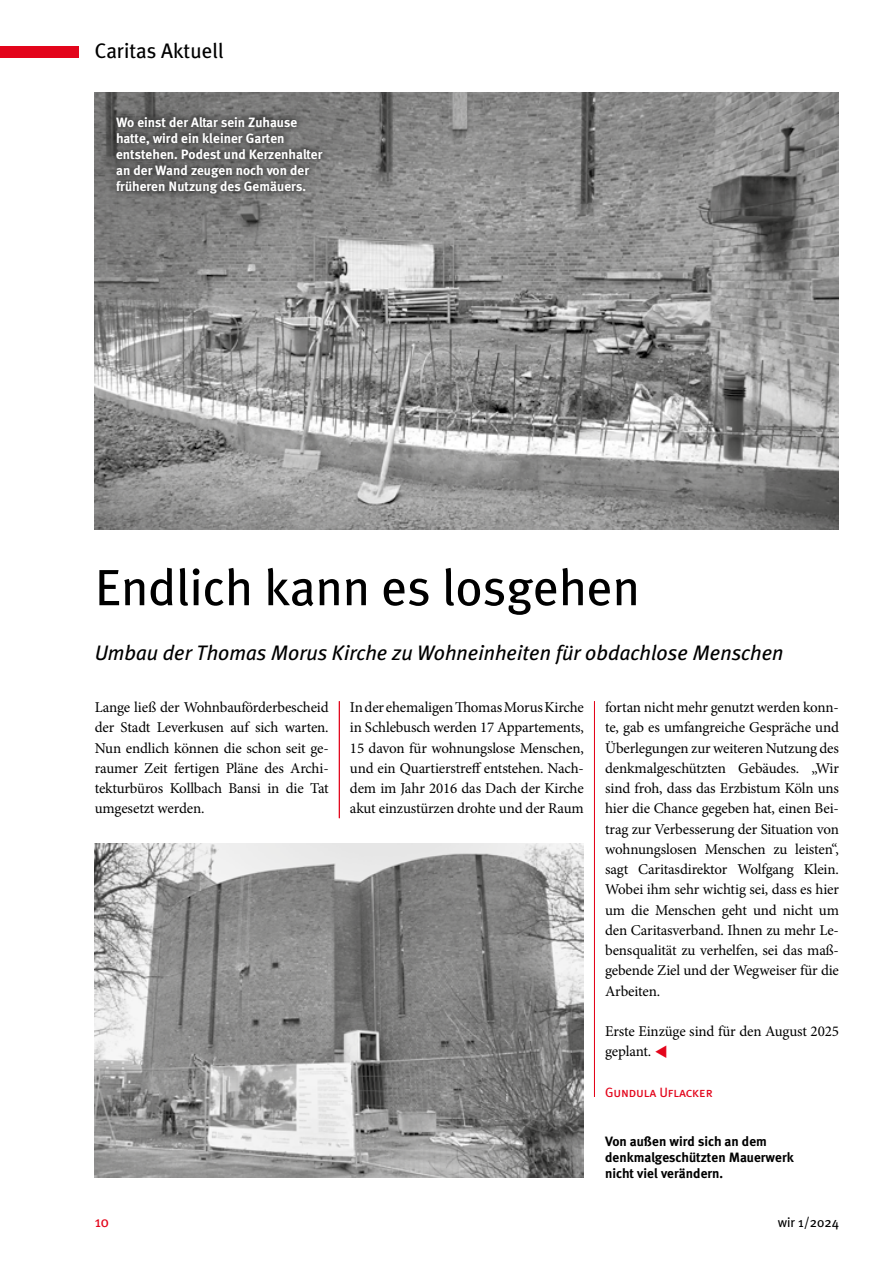
<style>
.page{position:relative;width:893px;height:1263px;background:#fff}
.page>*{position:absolute;margin:0;border:0;box-sizing:border-box;transform-origin:0 0}
.t1{font:51px "Meta Plus";color:#000}
.t2{font:italic 21px "Meta Plus";color:#000}
.t3{font:21px "Meta Plus";color:#000}
.t4{font:15px/20.2px "Minion Pro";letter-spacing:-.01em;color:#000;text-align:justify}
.t5{font:15px "Meta Plus";color:#e3051b}
.t6{font:700 13.5px/16.2px "Meta Plus";color:#fff}
.t7{font:700 13.5px/16.2px "Meta Plus";color:#000}
.t8{font:13.5px "Meta Plus Book Caps";letter-spacing:-.01em;color:#e3051b}
.t9{font:13.5px "Meta Plus";color:#000}
.s1{color:#e3051b}
</style>
<div class="page">
<hr style="left:339px;top:701px;width:1px;height:117px;background:#e3051b">
<hr style="left:594px;top:701px;width:1px;height:396px;background:#e3051b">
<img style="left:95px;top:93px;width:744px;height:437px">
<svg style="left:109px;top:109px;width:220px;height:92px;background:#60605f"></svg>
<img style="left:95px;top:844px;width:489px;height:334px">
<div style="left:0;top:47px;width:79px;height:11px;background:#e3051b"></div>
<h2 class="t3" style="left:95px;top:39px;width:130px">Caritas Aktuell</h2>
<p class="t6" style="left:116px;top:114px;width:208px">Wo einst der Altar sein Zuhause hatte, wird ein kleiner Garten entstehen. Podest und Kerzenhalter an der Wand zeugen noch von der früheren Nutzung des Gemäuers.</p>
<h1 class="t1" style="left:95px;top:558px;width:546px">Endlich kann es losgehen</h1>
<h2 class="t2" style="left:95px;top:640px;width:690px">Umbau der Thomas Morus Kirche zu Wohneinheiten für obdachlose Menschen</h2>
<p class="t4" style="left:95px;top:697px;width:235px">Lange ließ der Wohnbauförderbescheid der Stadt Leverkusen auf sich warten.<br>Nun endlich können die schon seit ge&shy;raumer Zeit fertigen Pläne des Archi&shy;tekturbüros Kollbach Bansi in die Tat umgesetzt werden.</p>
<p class="t4" style="left:350px;top:697px;width:235px">In der ehemaligen Thomas Morus Kirche in Schlebusch werden 17 Appartements, 15 davon für wohnungslose Menschen, und ein Quartierstreff entstehen. Nach&shy;dem im Jahr 2016 das Dach der Kirche akut einzustürzen drohte und der Raum</p>
<p class="t4" style="left:605px;top:697px;width:235px">fortan nicht mehr genutzt werden konn&shy;te, gab es umfangreiche Gespräche und Überlegungen zur weiteren Nutzung des denkmalgeschützten Gebäudes. „Wir sind froh, dass das Erzbistum Köln uns hier die Chance gegeben hat, einen Bei&shy;trag zur Verbesserung der Situation von wohnungslosen Menschen zu leisten“, sagt Caritasdirektor Wolfgang Klein.<br>Wobei ihm sehr wichtig sei, dass es hier um die Menschen geht und nicht um den Caritasverband. Ihnen zu mehr Le&shy;bensqualität zu verhelfen, sei das maß&shy;gebende Ziel und der Wegweiser für die Arbeiten.</p>
<p class="t4" style="left:605px;top:1021px;width:235px">Erste Einzüge sind für den August 2025 geplant. <span class="s1">▼</span></p>
<p class="t8" style="left:605px;top:1084px;width:109px">Gundula Uflacker</p>
<p class="t7" style="left:605px;top:1133px;width:190px">Von außen wird sich an dem denkmalgeschützten Mauerwerk nicht viel verändern.</p>
<p class="t5" style="left:95px;top:1213px;width:16px">10</p>
<p class="t9" style="left:778px;top:1214px;width:63px">wir 1/2024</p>
</div>
